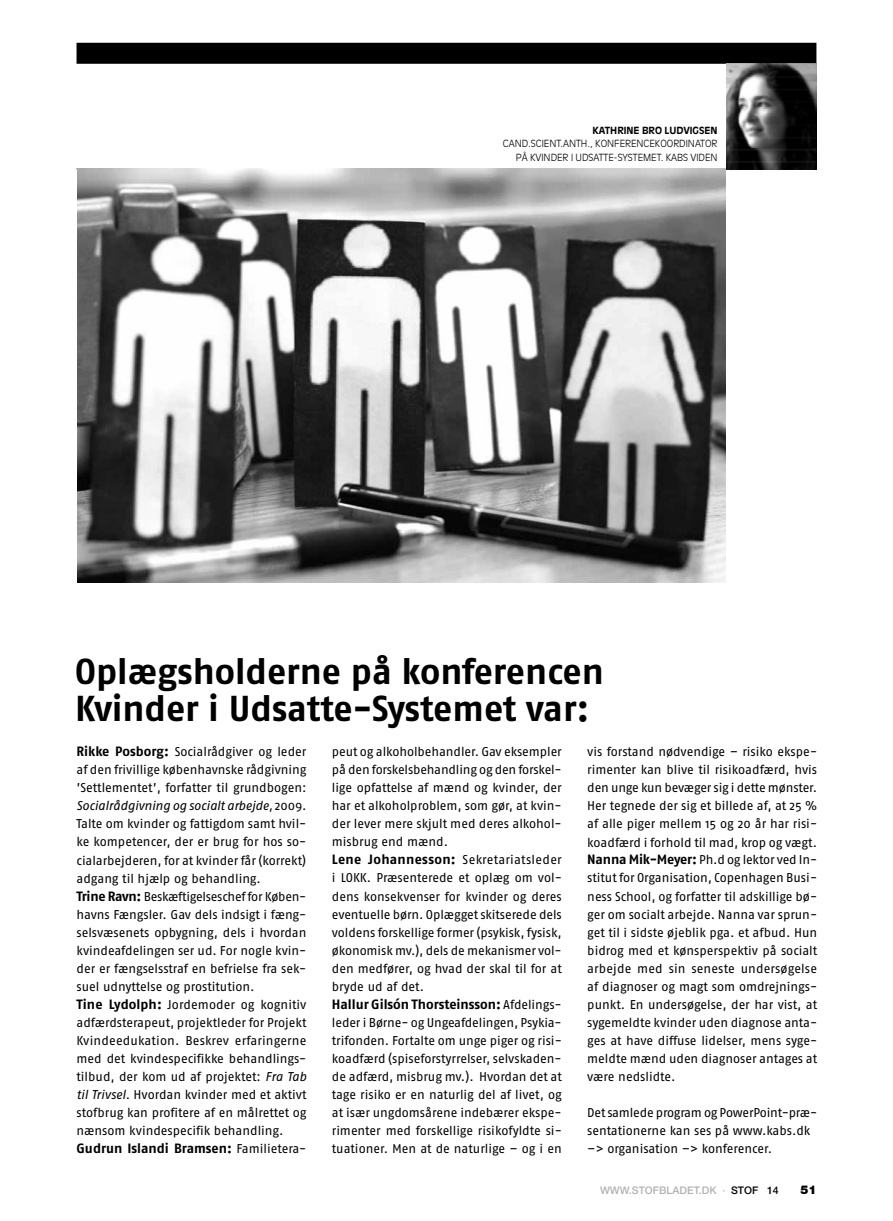
<style>
.page{position:relative;width:893px;height:1221px;background:#fff}
.page>*{position:absolute;margin:0;border:0;box-sizing:border-box;transform-origin:0 0}
.t1{font:700 36px/37.5px "Fago No";color:#000}
.t2{font:700 13.5px "Fago No";color:#000}
.t3{font:12.75px/18px "Fago No";letter-spacing:-.005em;color:#000}
.t4{font:900 12px "Helvetica Neue";color:#000}
.t5{font:500 10.5px "Helvetica Neue";color:#b3b2b2}
.t6{font:300 9.75px/13.5px "Antique Olive";color:#000;text-align:right}
.t7{font:700 9.75px "Antique Olive";color:#000}
.s1{font-weight:700;font-size:13.5px}
.s2{font-style:italic}
.s3{font-weight:400;font-size:12.75px}
.s4{color:#000}
</style>
<div class="page">
<div style="left:77px;top:43px;width:739px;height:21px;background:#000"></div>
<hr style="left:77px;top:168px;width:739px;height:1px;background:#000">
<img style="left:726px;top:63px;width:90px;height:106px">
<img style="left:78px;top:169px;width:648px;height:414px">
<p class="t7" style="left:592px;top:124px;width:127px">KATHRINE BRO LUDVIGSEN</p>
<p class="t6" style="left:503px;top:136px;width:216px">CAND.SCIENT.ANTH., KONFERENCEKOORDINATOR<br>PÅ KVINDER I UDSATTE-SYSTEMET. KABS VIDEN</p>
<h1 class="t1" style="left:75px;top:651px;width:530px">Oplægsholderne på konferencen<br>Kvinder i Udsatte-Systemet var:</h1>
<p class="t3" style="left:77px;top:742px;width:231px"><span class="s1">Rikke Posborg:</span> Socialrådgiver og leder af den frivillige københavnske rådgivning ’Settlementet’, forfatter til grundbogen:<br><span class="s2">Socialrådgivning og socialt arbejde,</span> 2009.<br>Talte om kvinder og fattigdom samt hvil&shy;ke kompetencer, der er brug for hos so&shy;cialarbejderen, for at kvinder får (korrekt) adgang til hjælp og behandling.<br><span class="s1">Trine Ravn:</span> Beskæftigelseschef for Køben&shy;havns Fængsler. Gav dels indsigt i fæng&shy;selsvæsenets opbygning, dels i hvordan kvindeafdelingen ser ud. For nogle kvin&shy;der er fængselsstraf en befrielse fra sek&shy;suel udnyttelse og prostitution.<br><span class="s1">Tine Lydolph:</span> Jordemoder og kognitiv adfærdsterapeut, projektleder for Projekt Kvindeedukation. Beskrev erfaringerne med det kvindespecifikke behandlings&shy;tilbud, der kom ud af projektet: <span class="s2">Fra Tab til Trivsel</span>. Hvordan kvinder med et aktivt stofbrug kan profitere af en målrettet og nænsom kvindespecifik behandling.</p>
<p class="t2" style="left:77px;top:1139px;width:231px">Gudrun Islandi Bramsen: <span class="s3">Familietera-</span></p>
<p class="t3" style="left:332px;top:742px;width:231px">peut og alkoholbehandler. Gav eksempler på den forskelsbehandling og den forskel&shy;lige opfattelse af mænd og kvinder, der har et alkoholproblem, som gør, at kvin&shy;der lever mere skjult med deres alkohol&shy;misbrug end mænd.<br><span class="s1">Lene Johannesson:</span> Sekretariatsleder i LOKK. Præsenterede et oplæg om vol&shy;dens konsekvenser for kvinder og deres eventuelle børn. Oplægget skitserede dels voldens forskellige former (psykisk, fysisk, økonomisk mv.), dels de mekanismer vol&shy;den medfører, og hvad der skal til for at bryde ud af det.</p>
<p class="t2" style="left:332px;top:995px;width:231px">Hallur Gilsón Thorsteinsson: <span class="s3">Afdelings-</span></p>
<p class="t3" style="left:332px;top:1012px;width:231px;text-align:justify">leder i Børne- og Ungeafdelingen, Psykia&shy;trifonden. Fortalte om unge piger og risi&shy;koadfærd (spiseforstyrrelser, selvskaden&shy;de adfærd, misbrug mv.). Hvordan det at tage risiko er en naturlig del af livet, og at især ungdomsårene indebærer ekspe&shy;rimenter med forskellige risikofyldte si&shy;tuationer. Men at de naturlige – og i en</p>
<p class="t3" style="left:587px;top:742px;width:231px;text-align:justify">vis forstand nødvendige – risiko ekspe&shy;rimenter kan blive til risikoadfærd, hvis den unge kun bevæger sig i dette mønster.<br>Her tegnede der sig et billede af, at 25 % af alle piger mellem 15 og 20 år har risi&shy;koadfærd i forhold til mad, krop og vægt.<br><span class="s1">Nanna Mik-Meyer:</span> Ph.d og lektor ved In&shy;stitut for Organisation, Copenhagen Busi&shy;ness School, og forfatter til adskillige bø&shy;ger om socialt arbejde. Nanna var sprun&shy;get til i sidste øjeblik pga. et afbud. Hun bidrog med et kønsperspektiv på socialt arbejde med sin seneste undersøgelse af diagnoser og magt som omdrejnings&shy;punkt. En undersøgelse, der har vist, at sygemeldte kvinder uden diagnose anta&shy;ges at have diffuse lidelser, mens syge&shy;meldte mænd uden diagnoser antages at være nedslidte.</p>
<p class="t3" style="left:587px;top:1102px;width:231px">Det samlede program og PowerPoint-præ&shy;sentationerne kan ses på www.kabs.dk –&gt; organisation –&gt; konferencer.</p>
<p class="t5" style="left:600px;top:1183px;width:180px">WWW.STOFBLADET.DK · <span class="s4">STOF 14</span></p>
<p class="t4" style="left:800px;top:1182px;width:18px">51</p>
</div>
